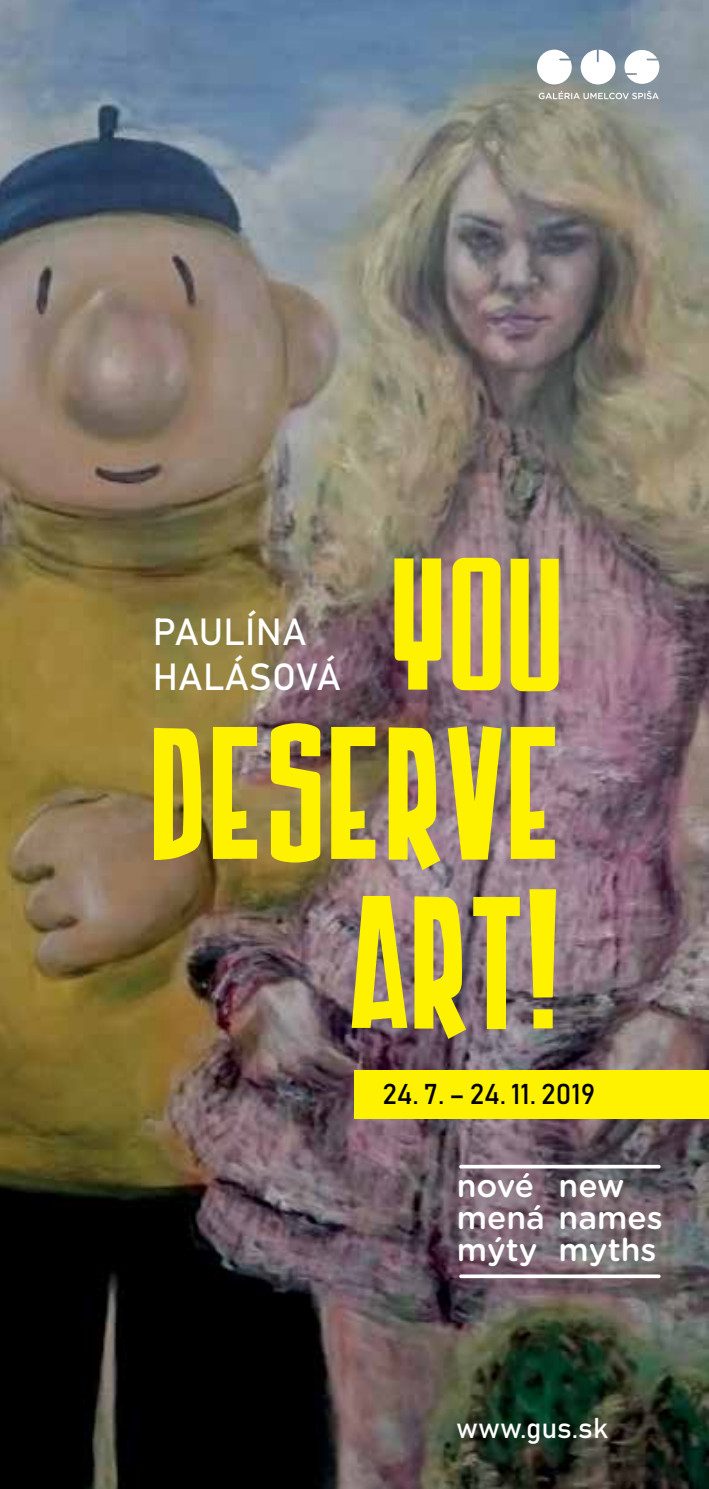
<style>
.page{position:relative;width:709px;height:1489px;background:#fff}
.page>*{position:absolute;margin:0;border:0;box-sizing:border-box;transform-origin:0 0}
.t1{font:168.5px/169px "Armor Piercing";color:#fff200;text-align:right}
.t2{font:37.25px/44.8px "Bahnschrift";letter-spacing:.01em;color:#fff}
.t3{font:500 32px/32px "Gotham Rounded";color:#fff}
.t4{font:28.25px "Bahnschrift";color:#000}
.t5{font:28.25px "Bahnschrift";color:#fff}
</style>
<div class="page">
<img style="left:0;top:0;width:709px;height:1488px">
<svg style="left:538px;top:91px;width:120px;height:8px"></svg>
<svg style="left:537px;top:50px;width:35px;height:34px"></svg>
<svg style="left:580px;top:50px;width:35px;height:34px"></svg>
<svg style="left:624px;top:50px;width:35px;height:34px"></svg>
<div style="left:354px;top:1070px;width:355px;height:48px;background:#fff200"></div>
<svg style="left:459px;top:1164px;width:201px;height:4px"></svg>
<hr style="left:459px;top:1274px;width:201px;height:3px;background:#fff;border-radius:2px">
<h1 class="t1" style="left:155px;top:584px;width:415px">YOU<br>DESERVE<br>ART!</h1>
<p class="t2" style="left:153px;top:608px;width:190px">PAULÍNA<br>HALÁSOVÁ</p>
<p class="t4" style="left:382px;top:1076px;width:214px">24. 7. – 24. 11. 2019</p>
<p class="t3" style="left:457px;top:1171px;width:207px">nové<br>mená names mýty</p>
<p class="t3" style="left:558px;top:1156px;width:99px;line-height:63.8px">new myths</p>
<p class="t5" style="left:456px;top:1409px;width:153px">www.gus.sk</p>
</div>
